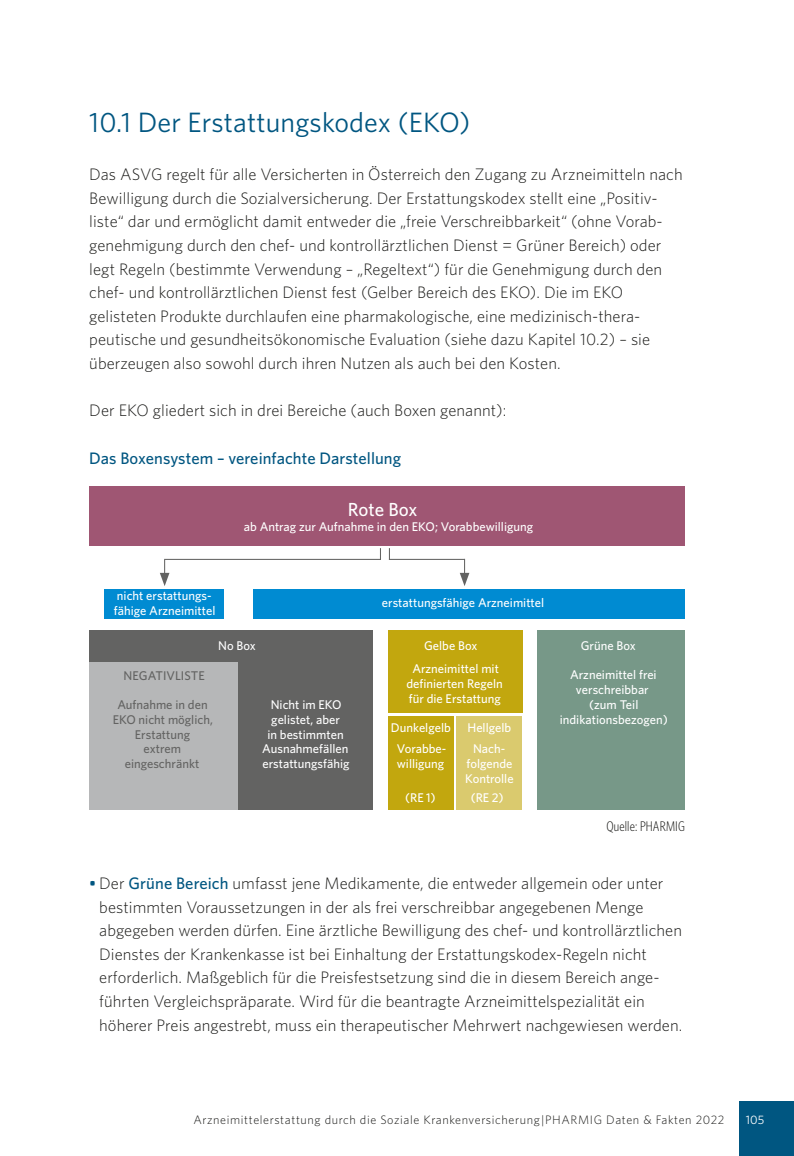
<style>
.page{position:relative;width:794px;height:1156px;background:#fff}
.page>*{position:absolute;margin:0;border:0;box-sizing:border-box;transform-origin:0 0}
.t1{font:28px "Whitney HTF";letter-spacing:.005em;color:#005681}
.t2{font:500 18.9px "Whitney HTF";color:#fff}
.t3{font:300 16.62px/23.6px "Whitney HTF";letter-spacing:.005em;color:#1a1a18}
.t4{font:500 16.62px "Whitney HTF";letter-spacing:.005em;color:#005681}
.t5{font:300 condensed 14px "Whitney HTF";letter-spacing:.01em;color:#1a1a18}
.t6{font:500 12.6px/14.7px "Whitney HTF";color:#fff}
.t7{font:500 12.6px/14.7px "Whitney HTF";color:#636362;text-align:center}
.t8{font:300 12.25px "Whitney HTF";letter-spacing:.05em;color:#1a1a18}
.t9{font:12.25px "Whitney HTF";color:#fff}
.s1{font-weight:500;color:#005681}
</style>
<div class="page">
<div style="left:739px;top:1101px;width:55px;height:55px;background:#005681"></div>
<div style="left:537px;top:630px;width:148px;height:179px;background:#779888"></div>
<div style="left:456px;top:716px;width:66px;height:93px;background:#daca6e"></div>
<div style="left:388px;top:716px;width:65px;height:93px;background:#c2a70e"></div>
<div style="left:388px;top:630px;width:134px;height:82px;background:#c2a70e"></div>
<div style="left:89px;top:487px;width:596px;height:59px;background:#9f5673"></div>
<div style="left:89px;top:630px;width:150px;height:179px;background:#b6b7b8"></div>
<div style="left:239px;top:630px;width:134px;height:179px;background:#636362"></div>
<div style="left:89px;top:630px;width:284px;height:32px;background:#636362"></div>
<div style="left:104px;top:589px;width:120px;height:30px;background:#008bd2"></div>
<div style="left:254px;top:589px;width:431px;height:30px;background:#008bd2"></div>
<hr style="left:164px;top:559px;width:217px;height:1px;background:#636362">
<hr style="left:389px;top:559px;width:75px;height:1px;background:#636362">
<svg style="left:160px;top:560px;width:9px;height:26px"></svg>
<svg style="left:460px;top:559px;width:9px;height:27px"></svg>
<h1 class="t1" style="left:89px;top:105px;width:382px">10.1 Der Erstattungskodex (EKO)</h1>
<p class="t3" style="left:89px;top:162px;width:595px">Das ASVG regelt für alle Versicherten in Österreich den Zugang zu Arzneimitteln nach Bewilligung durch die Sozialversicherung. Der Erstattungskodex stellt eine „Positiv&shy;liste“ dar und ermöglicht damit entweder die „freie Verschreibbarkeit“ (ohne Vorab&shy;genehmigung durch den chef- und kontrollärztlichen Dienst = Grüner Bereich) oder legt Regeln (bestimmte Verwendung – „Regeltext“) für die Genehmigung durch den chef- und kontrollärztlichen Dienst fest (Gelber Bereich des EKO). Die im EKO gelisteten Produkte durchlaufen eine pharmakologische, eine medizinisch-thera&shy;peutische und gesundheitsökonomische Evaluation (siehe dazu Kapitel 10.2) – sie überzeugen also sowohl durch ihren Nutzen als auch bei den Kosten.</p>
<p class="t3" style="left:89px;top:398px;width:419px">Der EKO gliedert sich in drei Bereiche (auch Boxen genannt):</p>
<p class="t4" style="left:89px;top:448px;width:313px">Das Boxensystem – vereinfachte Darstellung</p>
<p class="t2" style="left:348px;top:498px;width:71px">Rote Box</p>
<p class="t6" style="left:244px;top:519px;width:291px">ab Antrag zur Aufnahme in den EKO; Vorabbewilligung</p>
<p class="t6" style="left:114px;top:588px;width:103px">nicht erstattungs&shy;fähige Arzneimittel</p>
<p class="t6" style="left:218px;top:638px;width:39px">No Box</p>
<p class="t7" style="left:124px;top:668px;width:83px">NEGATIVLISTE</p>
<p class="t7" style="left:113px;top:697px;width:102px">Aufnahme in den<br>EKO nicht möglich,<br>Erstattung<br>extrem eingeschränkt</p>
<p class="t6" style="left:262px;top:697px;width:89px;text-align:center">Nicht im EKO gelistet, aber<br>in bestimmten<br>Ausnahmefällen erstattungsfähig</p>
<p class="t6" style="left:382px;top:595px;width:164px">erstattungsfähige Arzneimittel</p>
<p class="t6" style="left:412px;top:634px;width:88px;line-height:23.1px;text-indent:12px">Gelbe Box<br>Arzneimittel mit</p>
<p class="t6" style="left:406px;top:676px;width:98px">definierten Regeln für die Erstattung</p>
<p class="t6" style="left:391px;top:717px;width:61px;line-height:21px;text-align:center">Dunkelgelb<br>Vorabbe-</p>
<p class="t6" style="left:397px;top:756px;width:49px">willigung</p>
<p class="t6" style="left:467px;top:717px;width:45px;line-height:21px;text-align:center">Hellgelb<br>Nach-</p>
<p class="t6" style="left:465px;top:756px;width:50px">folgende<br>Kontrolle</p>
<p class="t6" style="left:405px;top:790px;width:32px">(RE 1)</p>
<p class="t6" style="left:471px;top:790px;width:34px">(RE 2)</p>
<p class="t6" style="left:581px;top:638px;width:57px">Grüne Box</p>
<p class="t6" style="left:560px;top:667px;width:110px;text-align:center">Arzneimittel frei verschreibbar<br>(zum Teil indikationsbezogen)</p>
<p class="t5" style="left:606px;top:818px;width:80px">Quelle: PHARMIG</p>
<p class="t3" style="left:99px;top:871px;width:584px;text-indent:-10px"><span class="s1">•</span> Der <span class="s1">Grüne Bereich</span> umfasst jene Medikamente, die entweder allgemein oder unter bestimmten Voraussetzungen in der als frei verschreibbar angegebenen Menge abgegeben werden dürfen. Eine ärztliche Bewilligung des chef- und kontrollärztlichen Dienstes der Krankenkasse ist bei Einhaltung der Erstattungskodex-Regeln nicht erforderlich. Maßgeblich für die Preisfestsetzung sind die in diesem Bereich ange&shy;führten Vergleichspräparate. Wird für die beantragte Arzneimittelspezialität ein höherer Preis angestrebt, muss ein therapeutischer Mehrwert nachgewiesen werden.</p>
<p class="t8" style="left:193px;top:1112px;width:532px">Arzneimittelerstattung durch die Soziale Krankenversicherung|PHARMIG Daten &amp; Fakten 2022</p>
<p class="t9" style="left:746px;top:1112px;width:20px">105</p>
</div>
